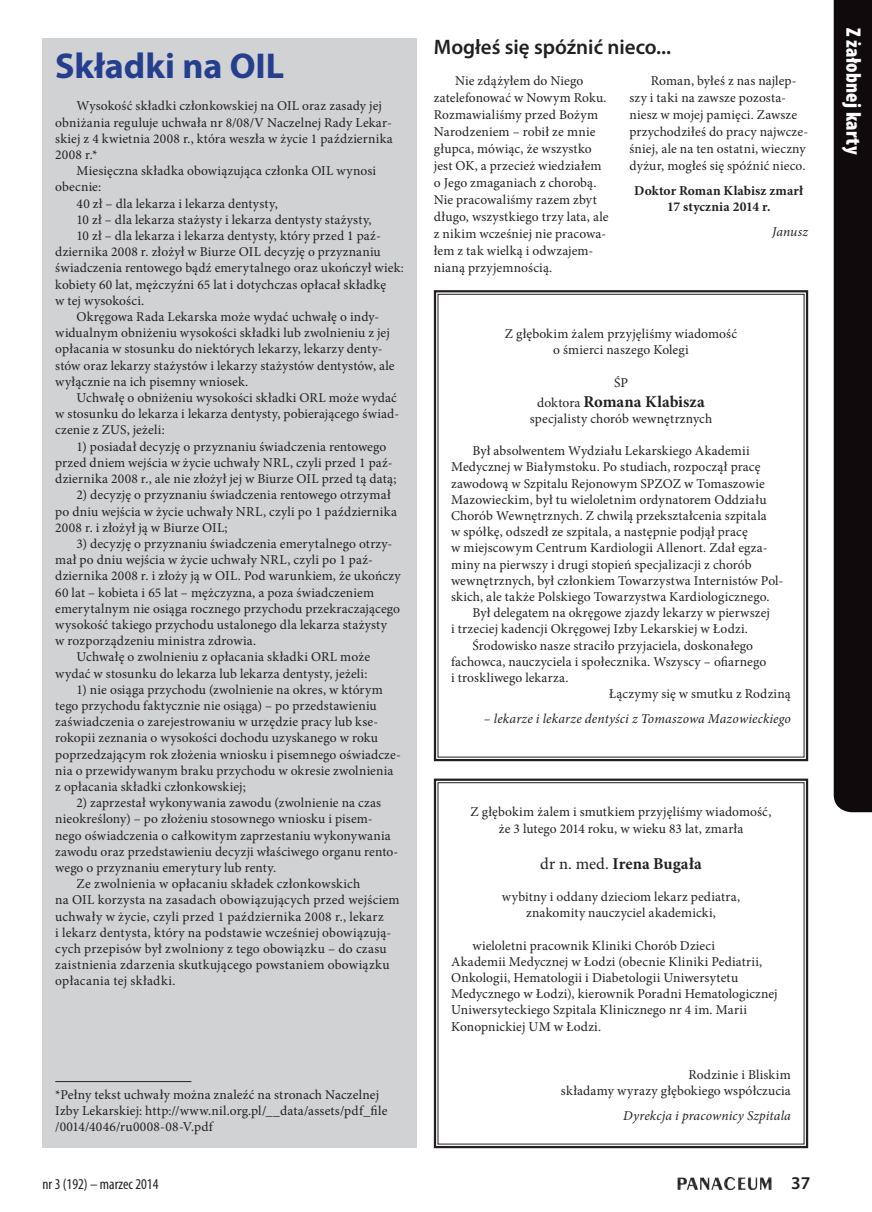
<style>
.page{position:relative;width:872px;height:1212px;background:#fff}
.page>*{position:absolute;margin:0;border:0;box-sizing:border-box;transform-origin:0 0}
.P_Tytuł_mały_24{font:700 36px "Myriad Pro";color:#253f8e}
.P_Nadtytuł{font:600 21px "Myriad Pro";color:#231f20}
.t1{font:900 condensed 21px "Myriad Pro";letter-spacing:.015em;color:#fff}
.t2{font:600 18px "Myriad Pro";color:#231f20}
.P_Tekst{font:700 16.5px "Minion Pro";color:#231f20}
.t3{font:condensed 15px "Myriad Pro";color:#231f20}
.P_Tekst-2{font:13.5px/16.2px "Minion Pro";letter-spacing:.01em;color:#231f20}
.P_Podpis_autora{font:italic 13.5px "Minion Pro";letter-spacing:.01em;color:#231f20}
.P_Tekst-3{font:700 13.5px/16.2px "Minion Pro";letter-spacing:.01em;color:#231f20;text-align:center}
.P_Tekst-4{font:italic 13.5px "Minion Pro";letter-spacing:.01em;color:#231f20}
.s1{font-weight:400;font-size:13.5px}
.s2{font-weight:400}
</style>
<div class="page">
<img style="left:677px;top:1177px;width:95px;height:12px">
<div style="left:833px;top:0;width:39px;height:812px;background:#110a0c"></div>
<svg style="left:433px;top:290px;width:376px;height:472px"></svg>
<svg style="left:433px;top:778px;width:376px;height:371px"></svg>
<div style="left:43px;top:38px;width:374px;height:1110px;background:#d1d2d4"></div>
<hr style="left:55px;top:1081px;width:136px;height:1px;background:#231f20">
<p class="P_Tytuł_mały_24" style="left:55px;top:42px;width:230px">Składki na OIL</p>
<p class="P_Tekst-2" style="left:55px;top:98px;width:339px;text-indent:21px">Wysokość składki członkowskiej na OIL oraz zasady jej obniżania reguluje uchwała nr 8/08/V Naczelnej Rady Lekar&shy;skiej z 4 kwietnia 2008 r., która weszła w życie 1 października 2008 r.*</p>
<p class="P_Tekst-2" style="left:55px;top:163px;width:322px;text-indent:21px">Miesięczna składka obowiązująca członka OIL wynosi obecnie:</p>
<p class="P_Tekst-2" style="left:77px;top:195px;width:203px">40 zł – dla lekarza i lekarza dentysty,</p>
<p class="P_Tekst-2" style="left:77px;top:211px;width:296px">10 zł – dla lekarza stażysty i lekarza dentysty stażysty,</p>
<p class="P_Tekst-2" style="left:55px;top:228px;width:350px;text-indent:21px">10 zł – dla lekarza i lekarza dentysty, który przed 1 paź&shy;dziernika 2008 r. złożył w Biurze OIL decyzję o przyznaniu świadczenia rentowego bądź emerytalnego oraz ukończył wiek: kobiety 60 lat, mężczyźni 65 lat i dotychczas opłacał składkę<br>w tej wysokości.</p>
<p class="P_Tekst-2" style="left:55px;top:309px;width:341px;text-indent:21px">Okręgowa Rada Lekarska może wydać uchwałę o indy&shy;widualnym obniżeniu wysokości składki lub zwolnieniu z jej opłacania w stosunku do niektórych lekarzy, lekarzy denty&shy;stów oraz lekarzy stażystów i lekarzy stażystów dentystów, ale wyłącznie na ich pisemny wniosek.</p>
<p class="P_Tekst-2" style="left:55px;top:390px;width:345px;text-indent:21px">Uchwałę o obniżeniu wysokości składki ORL może wydać w stosunku do lekarza i lekarza dentysty, pobierającego świad&shy;czenie z ZUS, jeżeli:</p>
<p class="P_Tekst-2" style="left:55px;top:438px;width:343px;text-indent:21px">1) posiadał decyzję o przyznaniu świadczenia rentowego przed dniem wejścia w życie uchwały NRL, czyli przed 1 paź&shy;dziernika 2008 r., ale nie złożył jej w Biurze OIL przed tą datą;</p>
<p class="P_Tekst-2" style="left:55px;top:487px;width:343px;text-indent:21px">2) decyzję o przyznaniu świadczenia rentowego otrzymał po dniu wejścia w życie uchwały NRL, czyli po 1 października<br>2008 r. i złożył ją w Biurze OIL;</p>
<p class="P_Tekst-2" style="left:55px;top:535px;width:347px;text-indent:21px">3) decyzję o przyznaniu świadczenia emerytalnego otrzy&shy;mał po dniu wejścia w życie uchwały NRL, czyli po 1 paź&shy;dziernika 2008 r. i złoży ją w OIL. Pod warunkiem, że ukończy 60 lat – kobieta i 65 lat – mężczyzna, a poza świadczeniem emerytalnym nie osiąga rocznego przychodu przekraczającego wysokość takiego przychodu ustalonego dla lekarza stażysty<br>w rozporządzeniu ministra zdrowia.</p>
<p class="P_Tekst-2" style="left:55px;top:649px;width:316px;text-align:right">Uchwałę o zwolnieniu z opłacania składki ORL może wydać w stosunku do lekarza lub lekarza dentysty, jeżeli:</p>
<p class="P_Tekst-2" style="left:55px;top:681px;width:347px;text-indent:21px">1) nie osiąga przychodu (zwolnienie na okres, w którym tego przychodu faktycznie nie osiąga) – po przedstawieniu zaświadczenia o zarejestrowaniu w urzędzie pracy lub kse&shy;rokopii zeznania o wysokości dochodu uzyskanego w roku poprzedzającym rok złożenia wniosku i pisemnego oświadcze&shy;nia o przewidywanym braku przychodu w okresie zwolnienia z opłacania składki członkowskiej;</p>
<p class="P_Tekst-2" style="left:55px;top:795px;width:344px;text-indent:21px">2) zaprzestał wykonywania zawodu (zwolnienie na czas nieokreślony) – po złożeniu stosownego wniosku i pisem&shy;nego oświadczenia o całkowitym zaprzestaniu wykonywania zawodu oraz przedstawieniu decyzji właściwego organu rento&shy;wego o przyznaniu emerytury lub renty.</p>
<p class="P_Tekst-2" style="left:55px;top:876px;width:346px;text-indent:21px">Ze zwolnienia w opłacaniu składek członkowskich<br>na OIL korzysta na zasadach obowiązujących przed wejściem uchwały w życie, czyli przed 1 października 2008 r., lekarz<br>i lekarz dentysta, który na podstawie wcześniej obowiązują&shy;cych przepisów był zwolniony z tego obowiązku – do czasu zaistnienia zdarzenia skutkującego powstaniem obowiązku opłacania tej składki.</p>
<p class="P_Tekst-2" style="left:55px;top:1086px;width:333px">*Pełny tekst uchwały można znaleźć na stronach Naczelnej<br>Izby Lekarskiej: http://www.nil.org.pl/__data/assets/pdf_file /0014/4046/ru0008-08-V.pdf</p>
<p class="P_Nadtytuł" style="left:434px;top:34px;width:239px">Mogłeś się spóźnić nieco...</p>
<p class="P_Tekst-2" style="left:434px;top:72px;width:176px;line-height:17px;text-indent:21px">Nie zdążyłem do Niego zatelefonować w Nowym Roku.<br>Rozmawialiśmy przed Bożym<br>Narodzeniem – robił ze mnie głupca, mówiąc, że wszystko jest OK, a przecież wiedziałem o Jego zmaganiach z chorobą.<br>Nie pracowaliśmy razem zbyt długo, wszystkiego trzy lata, ale z nikim wcześniej nie pracowa&shy;łem z tak wielką i odwzajem&shy;nianą przyjemnością.</p>
<p class="P_Tekst-2" style="left:629px;top:72px;width:180px;line-height:17px;text-indent:21px">Roman, byłeś z nas najlep&shy;szy i taki na zawsze pozosta&shy;niesz w mojej pamięci. Zawsze przychodziłeś do pracy najwcze&shy;śniej, ale na ten ostatni, wieczny dyżur, mogłeś się spóźnić nieco.</p>
<p class="P_Tekst-3" style="left:634px;top:182px;width:171px">Doktor Roman Klabisz zmarł<br>17 stycznia 2014 r.</p>
<p class="P_Podpis_autora" style="left:772px;top:222px;width:38px">Janusz</p>
<p class="P_Tekst-2" style="left:505px;top:326px;width:234px;text-align:center">Z głębokim żalem przyjęliśmy wiadomość o śmierci naszego Kolegi</p>
<p class="P_Tekst-2" style="left:614px;top:374px;width:15px">ŚP</p>
<p class="P_Tekst" style="left:537px;top:390px;width:169px"><span class="s1">doktora</span> Romana Klabisza</p>
<p class="P_Tekst-2" style="left:530px;top:410px;width:184px">specjalisty chorób wewnętrznych</p>
<p class="P_Tekst-2" style="left:451px;top:443px;width:334px;text-indent:21px">Był absolwentem Wydziału Lekarskiego Akademii Medycznej w Białymstoku. Po studiach, rozpoczął pracę zawodową w Szpitalu Rejonowym SPZOZ w Tomaszowie Mazowieckim, był tu wieloletnim ordynatorem Oddziału Chorób Wewnętrznych. Z chwilą przekształcenia szpitala<br>w spółkę, odszedł ze szpitala, a następnie podjął pracę<br>w miejscowym Centrum Kardiologii Allenort. Zdał egza&shy;miny na pierwszy i drugi stopień specjalizacji z chorób wewnętrznych, był członkiem Towarzystwa Internistów Pol&shy;skich, ale także Polskiego Towarzystwa Kardiologicznego.</p>
<p class="P_Tekst-2" style="left:451px;top:605px;width:320px;text-indent:21px">Był delegatem na okręgowe zjazdy lekarzy w pierwszej i trzeciej kadencji Okręgowej Izby Lekarskiej w Łodzi.</p>
<p class="P_Tekst-2" style="left:451px;top:637px;width:317px;text-indent:21px">Środowisko nasze straciło przyjaciela, doskonałego fachowca, nauczyciela i społecznika. Wszyscy – ofiarnego i troskliwego lekarza.</p>
<p class="P_Tekst-2" style="left:608px;top:686px;width:184px">Łączymy się w smutku z Rodziną</p>
<p class="P_Podpis_autora" style="left:484px;top:709px;width:308px">– lekarze i lekarze dentyści z Tomaszowa Mazowieckiego</p>
<p class="P_Tekst-2" style="left:470px;top:804px;width:302px;text-align:center">Z głębokim żalem i smutkiem przyjęliśmy wiadomość, że 3 lutego 2014 roku, w wieku 83 lat, zmarła</p>
<p class="P_Tekst" style="left:540px;top:852px;width:163px"><span class="s2">dr n. med.</span> Irena Bugała</p>
<p class="P_Tekst-2" style="left:502px;top:889px;width:240px">wybitny i oddany dzieciom lekarz pediatra,</p>
<p class="P_Tekst-2" style="left:526px;top:905px;width:191px">znakomity nauczyciel akademicki,</p>
<p class="P_Tekst-2" style="left:451px;top:937px;width:328px;text-indent:21px">wieloletni pracownik Kliniki Chorób Dzieci<br>Akademii Medycznej w Łodzi (obecnie Kliniki Pediatrii, Onkologii, Hematologii i Diabetologii Uniwersytetu Medycznego w Łodzi), kierownik Poradni Hematologicznej Uniwersyteckiego Szpitala Klinicznego nr 4 im. Marii Konopnickiej UM w Łodzi.</p>
<p class="P_Tekst-2" style="left:561px;top:1067px;width:231px;text-align:right">Rodzinie i Bliskim<br>składamy wyrazy głębokiego współczucia</p>
<p class="P_Tekst-4" style="left:623px;top:1106px;width:169px">Dyrekcja i pracownicy Szpitala</p>
<p class="t3" style="left:43px;top:1175px;width:117px">nr 3 (192) – marzec 2014</p>
<h3 class="t2" style="left:791px;top:1172px;width:21px">37</h3>
<h2 class="t1" style="left:867px;top:28px;width:128px;rotate:90deg">Z żałobnej karty</h2>
</div>
